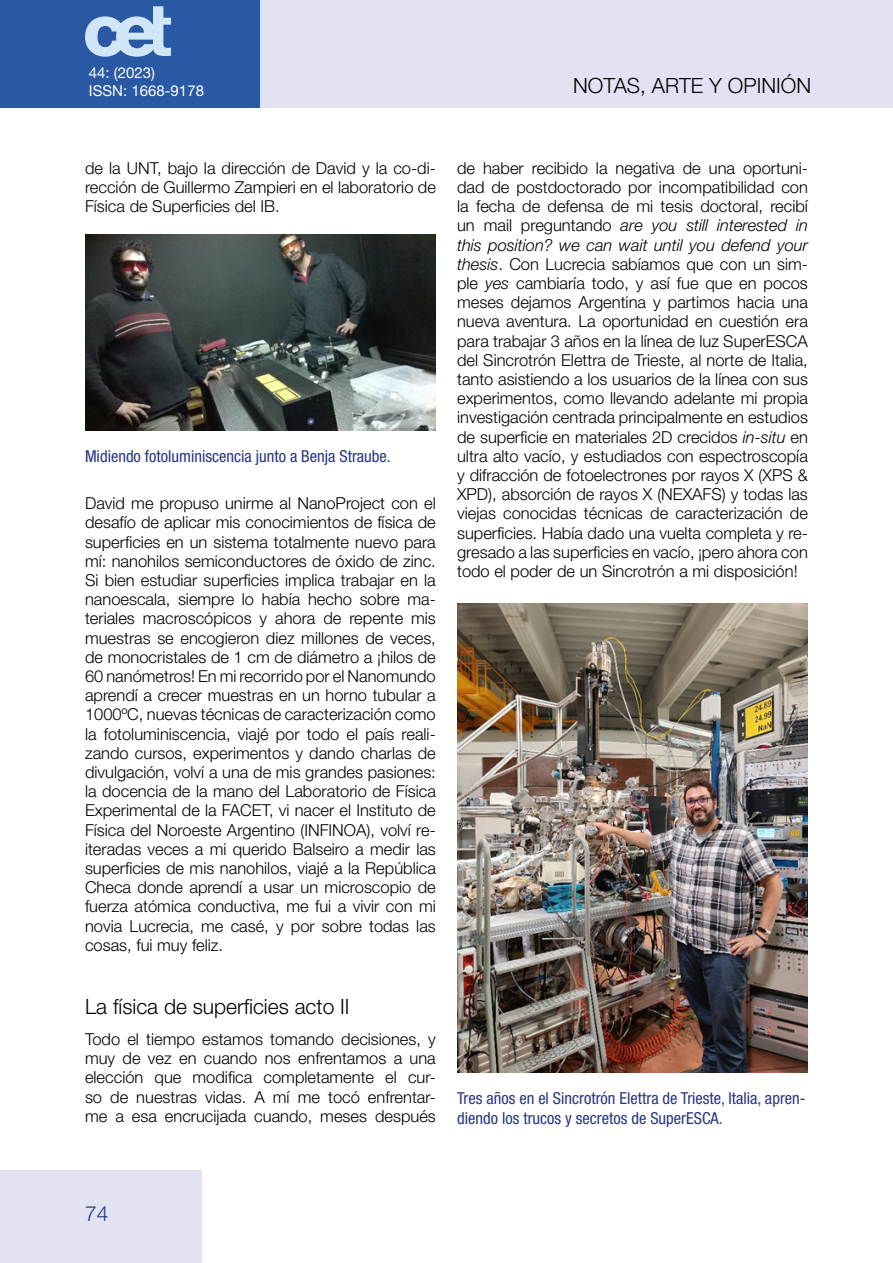
<style>
.page{position:relative;width:893px;height:1263px;background:#fff}
.page>*{position:absolute;margin:0;border:0;box-sizing:border-box;transform-origin:0 0}
.SUBTITULO{font:300 21px "Helvetica Neue LT Std";color:#000}
.t1{font:300 21px "Helvetica Neue LT Std";color:#283583}
.TEXTO{font:300 16.5px/19.2px "Helvetica Neue LT Std";color:#000;text-align:justify}
.PIE_FOTO{font:condensed 16.5px/19.8px "Helvetica Neue LT Std";color:#283583}
.t2{font:15px/18px "Helvetica Neue LT Std";color:#fff}
.s1{font-style:italic}
</style>
<div class="page">
<div style="left:0;top:0;width:260px;height:108px;background:#2958a4"></div>
<div style="left:260px;top:0;width:633px;height:108px;background:#e1e3f3"></div>
<div style="left:0;top:1170px;width:202px;height:93px;background:#e1e3f3"></div>
<svg style="left:85px;top:6px;width:86px;height:51px"></svg>
<img style="left:85px;top:234px;width:351px;height:197px">
<img style="left:457px;top:603px;width:351px;height:470px">
<p class="t2" style="left:89px;top:63px;width:117px">44: (2023)<br>ISSN: 1668-9178</p>
<p class="SUBTITULO" style="left:573px;top:72px;width:239px">NOTAS, ARTE Y OPINIÓN</p>
<p class="TEXTO" style="left:85px;top:158px;width:352px">de la UNT, bajo la dirección de David y la co-di&shy;rección de Guillermo Zampieri en el laboratorio de Física de Superficies del IB.</p>
<p class="PIE_FOTO" style="left:85px;top:446px;width:307px">Midiendo fotoluminiscencia junto a Benja Straube.</p>
<p class="TEXTO" style="left:85px;top:493px;width:352px">David me propuso unirme al NanoProject con el desafío de aplicar mis conocimientos de física de superficies en un sistema totalmente nuevo para mí: nanohilos semiconductores de óxido de zinc.<br>Si bien estudiar superficies implica trabajar en la nanoescala, siempre lo había hecho sobre ma&shy;teriales macroscópicos y ahora de repente mis muestras se encogieron diez millones de veces, de monocristales de 1 cm de diámetro a ¡hilos de 60 nanómetros! En mi recorrido por el Nanomundo aprendí a crecer muestras en un horno tubular a 1000ºC, nuevas técnicas de caracterización como la fotoluminiscencia, viajé por todo el país reali&shy;zando cursos, experimentos y dando charlas de divulgación, volví a una de mis grandes pasiones: la docencia de la mano del Laboratorio de Física Experimental de la FACET, vi nacer el Instituto de Física del Noroeste Argentino (INFINOA), volví re&shy;iteradas veces a mi querido Balseiro a medir las superficies de mis nanohilos, viajé a la República Checa donde aprendí a usar un microscopio de fuerza atómica conductiva, me fui a vivir con mi novia Lucrecia, me casé, y por sobre todas las cosas, fui muy feliz.</p>
<p class="SUBTITULO" style="left:85px;top:993px;width:266px">La física de superficies acto II</p>
<p class="TEXTO" style="left:85px;top:1029px;width:352px">Todo el tiempo estamos tomando decisiones, y muy de vez en cuando nos enfrentamos a una elección que modifica completamente el cur&shy;so de nuestras vidas. A mí me tocó enfrentar&shy;me a esa encrucijada cuando, meses después</p>
<p class="TEXTO" style="left:457px;top:158px;width:352px">de haber recibido la negativa de una oportuni&shy;dad de postdoctorado por incompatibilidad con la fecha de defensa de mi tesis doctoral, recibí un mail preguntando <span class="s1">are you still interested in this position? we can wait until you defend your thesis</span>. Con Lucrecia sabíamos que con un sim&shy;ple <span class="s1">yes</span> cambiaría todo, y así fue que en pocos meses dejamos Argentina y partimos hacia una nueva aventura. La oportunidad en cuestión era para trabajar 3 años en la línea de luz SuperESCA del Sincrotrón Elettra de Trieste, al norte de Italia, tanto asistiendo a los usuarios de la línea con sus experimentos, como llevando adelante mi propia investigación centrada principalmente en estudios de superficie en materiales 2D crecidos <span class="s1">in-situ</span> en ultra alto vacío, y estudiados con espectroscopía y difracción de fotoelectrones por rayos X (XPS &amp; XPD), absorción de rayos X (NEXAFS) y todas las viejas conocidas técnicas de caracterización de superficies. Había dado una vuelta completa y re&shy;gresado a las superficies en vacío, ¡pero ahora con todo el poder de un Sincrotrón a mi disposición!</p>
<p class="PIE_FOTO" style="left:457px;top:1088px;width:350px">Tres años en el Sincrotrón Elettra de Trieste, Italia, apren&shy;diendo los trucos y secretos de SuperESCA.</p>
<p class="t1" style="left:85px;top:1201px;width:25px">74</p>
</div>
